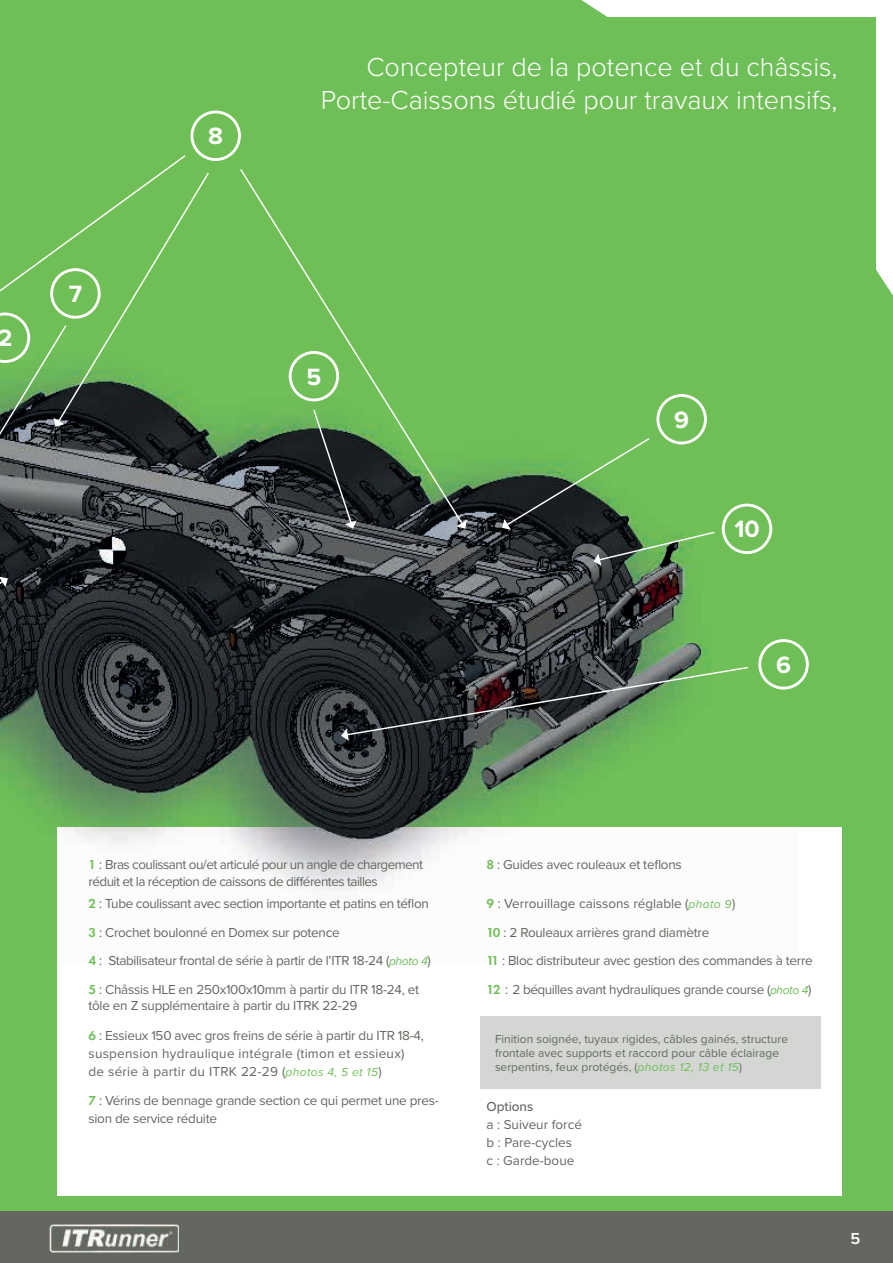
<style>
.page{position:relative;width:893px;height:1263px;background:#6ebf58}
.page>*{position:absolute;margin:0;border:0;box-sizing:border-box;transform-origin:0 0}
.t1{font:300 27px/32.4px "Proxima Nova";color:#fff;text-align:right}
.t2{font:700 24.45px "Proxima Nova";color:#fff}
.t3{font:600 16.5px "Proxima Nova";color:#fff}
.t4{font:13.5px/16.5px "Proxima Nova";letter-spacing:-.02em;color:#636760}
.t5{font:13.5px/18px "Proxima Nova";letter-spacing:.02em;color:#636760}
.t6{font:13.5px/16.5px "Proxima Nova";letter-spacing:-.04em;color:#636760}
.t7{font:13.5px/18px "Proxima Nova";color:#636760}
.t8{font:500 13.5px "Proxima Nova";color:#636760}
.t9{font:12px/14.4px "Proxima Nova";color:#636760}
.s1{font-family:"Futura PT";font-weight:600;color:#6ebf58}
.s2{font-style:italic;font-size:12px;color:#6ebf58}
.s3{font-style:italic;color:#6ebf58}
</style>
<div class="page">
<div style="left:57px;top:827px;width:785px;height:368px;background:#fff"></div>
<div style="left:0;top:1212px;width:893px;height:51px;background:#636760"></div>
<img style="left:49px;top:1225px;width:130px;height:27px">
<img style="left:0;top:110px;width:788px;height:717px">
<img style="left:57px;top:827px;width:428px;height:63px">
<svg style="left:758px;top:639px;width:51px;height:50px"></svg>
<svg style="left:722px;top:504px;width:50px;height:50px"></svg>
<svg style="left:190px;top:111px;width:51px;height:50px"></svg>
<svg style="left:0;top:577px;width:8px;height:115px"></svg>
<svg style="left:0;top:155px;width:185px;height:18px"></svg>
<svg style="left:0;top:173px;width:209px;height:298px"></svg>
<svg style="left:240px;top:169px;width:223px;height:355px"></svg>
<svg style="left:456px;top:520px;width:11px;height:9px"></svg>
<svg style="left:313px;top:410px;width:44px;height:119px;background:#374639"></svg>
<svg style="left:502px;top:394px;width:212px;height:172px"></svg>
<svg style="left:341px;top:667px;width:407px;height:74px"></svg>
<div style="left:480px;top:1016px;width:341px;height:72px;background:#d4d6d4"></div>
<svg style="left:581px;top:0;width:312px;height:296px"></svg>
<h2 class="t2" style="left:-2px;top:320px;width:16px">2</h2>
<h2 class="t2" style="left:69px;top:276px;width:15px">7</h2>
<h2 class="t2" style="left:208px;top:118px;width:16px">8</h2>
<h1 class="t1" style="left:321px;top:49px;width:518px">Concepteur de la potence et du châssis,<br>Porte-Caissons étudié pour travaux intensifs,</h1>
<h2 class="t2" style="left:306px;top:358px;width:16px">5</h2>
<h2 class="t2" style="left:674px;top:401px;width:16px">9</h2>
<h2 class="t2" style="left:734px;top:511px;width:27px">10</h2>
<h2 class="t2" style="left:776px;top:647px;width:16px">6</h2>
<p class="t6" style="left:88px;top:856px;width:336px"><span class="s1">1</span> : Bras coulissant ou/et articulé pour un angle de chargement réduit et la réception de caissons de différentes tailles</p>
<p class="t4" style="left:486px;top:856px;width:197px"><span class="s1">8</span> : Guides avec rouleaux et teflons</p>
<p class="t4" style="left:88px;top:895px;width:342px"><span class="s1">2</span> : Tube coulissant avec section importante et patins en téflon</p>
<p class="t7" style="left:486px;top:894px;width:250px"><span class="s1">9</span> : Verrouillage caissons réglable (<span class="s2">photo 9</span>)</p>
<p class="t4" style="left:88px;top:923px;width:253px"><span class="s1">3</span> : Crochet boulonné en Domex sur potence</p>
<p class="t4" style="left:486px;top:923px;width:224px"><span class="s1">10</span> : 2 Rouleaux arrières grand diamètre</p>
<p class="t4" style="left:88px;top:951px;width:344px"><span class="s1">4</span> : Stabilisateur frontal de série à partir de l’ITR 18-24 (<span class="s2">photo 4</span>)</p>
<p class="t4" style="left:486px;top:951px;width:328px"><span class="s1">11</span> : Bloc distributeur avec gestion des commandes à terre</p>
<p class="t4" style="left:88px;top:980px;width:332px"><span class="s1">5</span> : Châssis HLE en 250x100x10mm à partir du ITR 18-24, et tôle en Z supplémentaire à partir du ITRK 22-29</p>
<p class="t4" style="left:486px;top:980px;width:326px"><span class="s1">12</span> : 2 béquilles avant hydrauliques grande course (<span class="s2">photo 4</span>)</p>
<p class="t5" style="left:88px;top:1025px;width:337px"><span class="s1">6</span> : Essieux 150 avec gros freins de série à partir du ITR 18-4, suspension hydraulique intégrale (timon et essieux)<br>de série à partir du ITRK 22-29 (<span class="s2">photos 4, 5 et 15</span>)</p>
<p class="t9" style="left:495px;top:1031px;width:295px">Finition soignée, tuyaux rigides, câbles gainés, structure frontale avec supports et raccord pour câble éclairage serpentins, feux protégés, (<span class="s3">photos 12, 13 et 15</span>)</p>
<p class="t4" style="left:88px;top:1091px;width:352px;line-height:18px"><span class="s1">7</span> : Vérins de bennage grande section ce qui permet une pres&shy;sion de service réduite</p>
<p class="t8" style="left:486px;top:1097px;width:48px">Options</p>
<p class="t7" style="left:486px;top:1115px;width:97px">a : Suiveur forcé b : Pare-cycles c : Garde-boue</p>
<p class="t3" style="left:851px;top:1226px;width:11px">5</p>
</div>
